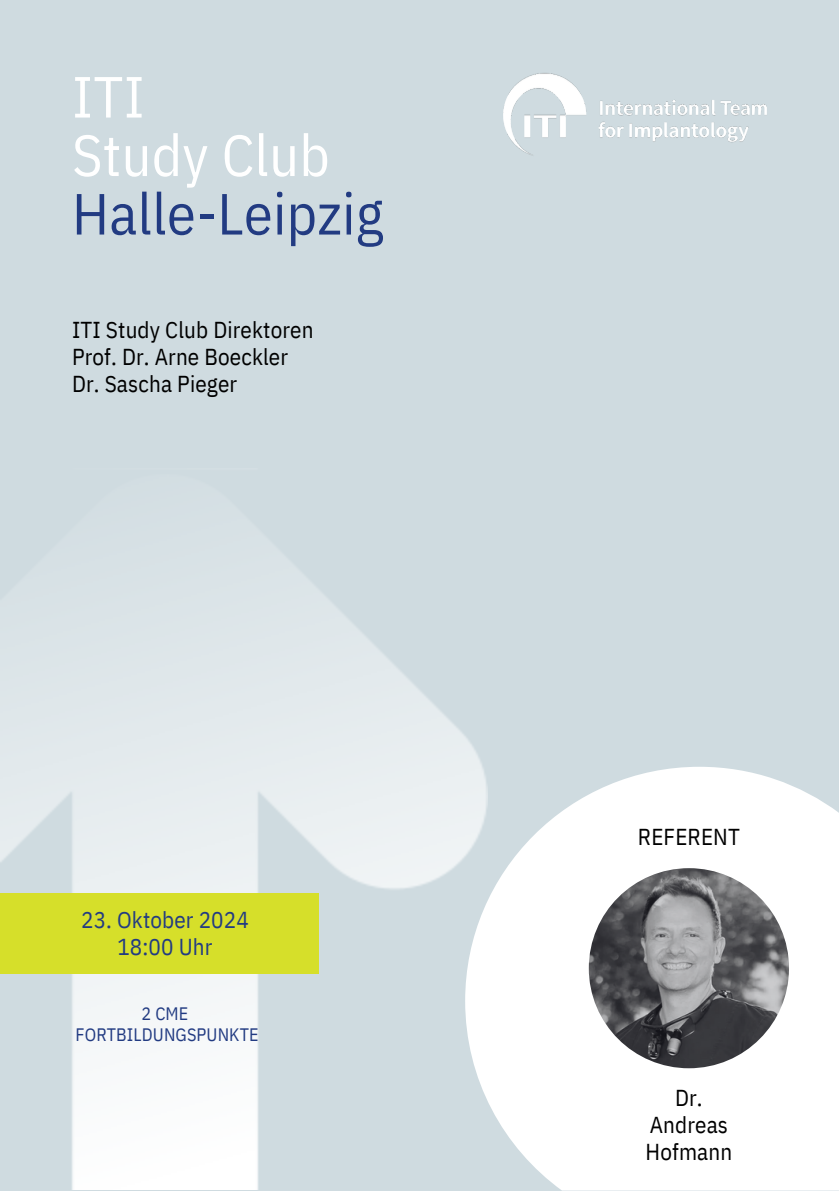
<style>
.page{position:relative;width:839px;height:1191px;background:#fff}
.page>*{position:absolute;margin:0;border:0;box-sizing:border-box;transform-origin:0 0}
.t1{font:58px/58.4px "IBM Plex Sans Cond";letter-spacing:.005em;color:#223b82}
.t2{font:23px/27px "IBM Plex Sans Cond";letter-spacing:.005em;color:#000}
.t3{font:23px/27px "IBM Plex Sans Cond";letter-spacing:.005em;color:#223b82;text-align:center}
.t4{font:18px/21px "IBM Plex Sans Cond";letter-spacing:.005em;color:#223b82;text-align:center}
.s1{color:#fff}
</style>
<div class="page">
<div style="left:0;top:0;width:838px;height:1191px;background:#cfdbe0"></div>
<img style="left:0;top:555px;width:482px;height:635px">
<div style="left:0;top:894px;width:319px;height:80px;background:#d6df2a"></div>
<svg style="left:465px;top:767px;width:373px;height:424px;background:#f7f9fa"></svg>
<div style="left:639px;top:829px;width:100px;height:100px;background:#fff;border-radius:50%"></div>
<div style="left:639px;top:998px;width:100px;height:99px;background:#fff;border-radius:50%"></div>
<img style="left:503px;top:73px;width:264px;height:83px">
<img style="left:588px;top:868px;width:201px;height:200px;border-radius:50%">
<p class="t1" style="left:72px;top:67px;width:313px"><span class="s1">ITI<br>Study Club<br></span>Halle-Leipzig</p>
<p class="t2" style="left:72px;top:316px;width:243px">ITI Study Club Direktoren<br>Prof. Dr. Arne Boeckler<br>Dr. Sascha Pieger</p>
<h3 class="t3" style="left:81px;top:906px;width:169px">23. Oktober 2024<br>18:00 Uhr</h3>
<h3 class="t4" style="left:76px;top:1002px;width:184px">2 CME<br>FORTBILDUNGSPUNKTE</h3>
<h2 class="t2" style="left:638px;top:823px;width:103px">REFERENT</h2>
<p class="t2" style="left:645px;top:1084px;width:88px;text-align:center">Dr.<br>Andreas<br>Hofmann</p>
</div>
